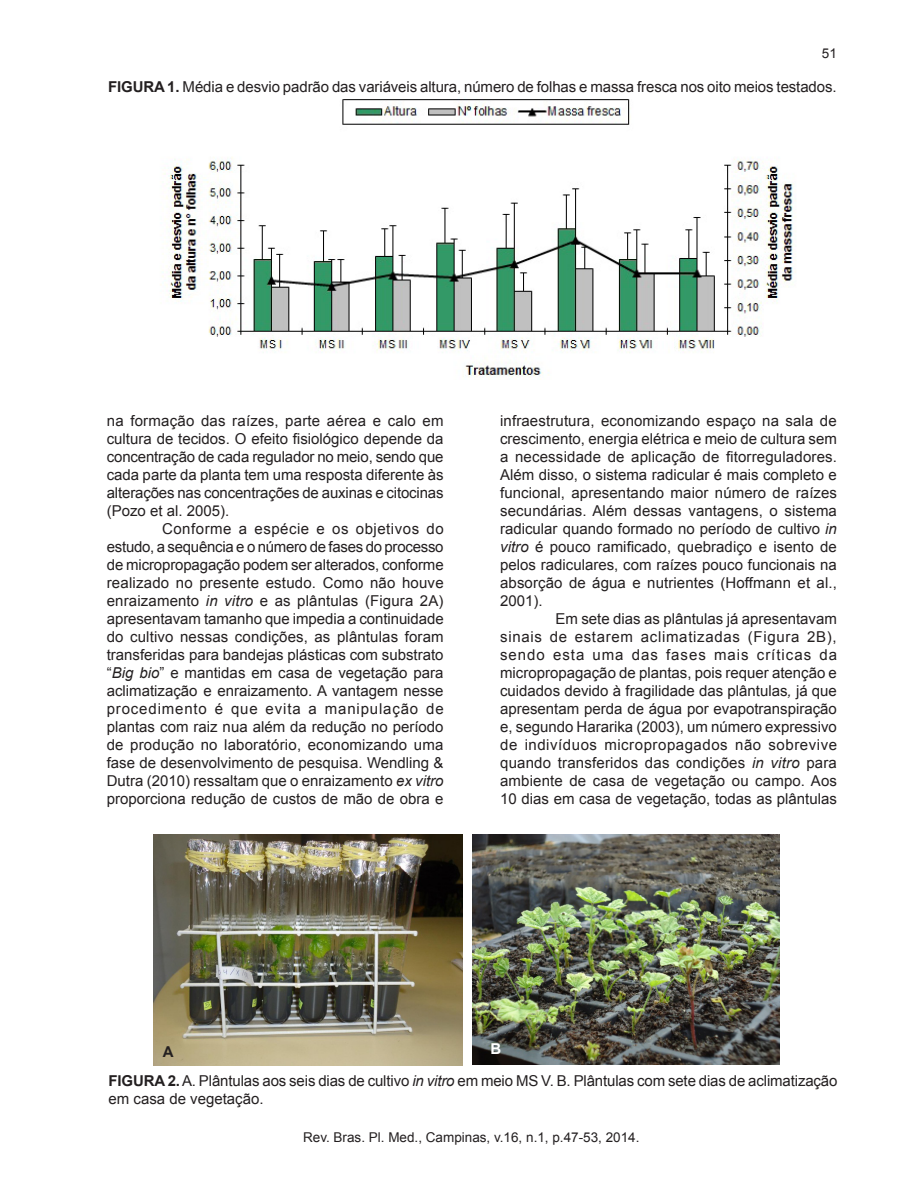
<style>
.page{position:relative;width:918px;height:1188px;background:#fff}
.page>*{position:absolute;margin:0;border:0;box-sizing:border-box;transform-origin:0 0}
.a-texto{font:15px/18px "Arial";letter-spacing:-.005em;color:#231f20;text-align:justify}
.a-texto-2{font:700 15px "Arial";color:#231f20}
.a-texto-3{font:700 15px "Arial";color:#fff}
.t1{font:13.5px "Arial";color:#231f20}
.s1{font-weight:700}
.s2{font-style:italic}
</style>
<div class="page">
<img style="left:160px;top:99px;width:636px;height:279px">
<img style="left:153px;top:834px;width:309px;height:231px">
<img style="left:472px;top:834px;width:307px;height:230px">
<p class="t1" style="left:822px;top:44px;width:17px">51</p>
<p class="a-texto" style="left:108px;top:78px;width:730px"><span class="s1">FIGURA 1.</span> Média e desvio padrão das variáveis altura, número de folhas e massa fresca nos oito meios testados.</p>
<p class="a-texto" style="left:107px;top:412px;width:338px">na formação das raízes, parte aérea e calo em cultura de tecidos. O efeito fisiológico depende da concentração de cada regulador no meio, sendo que cada parte da planta tem uma resposta diferente às alterações nas concentrações de auxinas e citocinas (Pozo et al. 2005).</p>
<p class="a-texto" style="left:107px;top:520px;width:338px;text-indent:55px">Conforme a espécie e os objetivos do estudo, a sequência e o número de fases do processo de micropropagação podem ser alterados, conforme realizado no presente estudo. Como não houve enraizamento <span class="s2">in vitro</span> e as plântulas (Figura 2A) apresentavam tamanho que impedia a continuidade do cultivo nessas condições, as plântulas foram transferidas para bandejas plásticas com substrato “<span class="s2">Big bio</span>” e mantidas em casa de vegetação para aclimatização e enraizamento. A vantagem nesse procedimento é que evita a manipulação de plantas com raiz nua além da redução no período de produção no laboratório, economizando uma fase de desenvolvimento de pesquisa. Wendling &amp; Dutra (2010) ressaltam que o enraizamento <span class="s2">ex vitro </span>proporciona redução de custos de mão de obra e</p>
<p class="a-texto" style="left:500px;top:412px;width:338px">infraestrutura, economizando espaço na sala de crescimento, energia elétrica e meio de cultura sem a necessidade de aplicação de fitorreguladores.<br>Além disso, o sistema radicular é mais completo e funcional, apresentando maior número de raízes secundárias. Além dessas vantagens, o sistema radicular quando formado no período de cultivo <span class="s2">in vitro</span> é pouco ramificado, quebradiço e isento de pelos radiculares, com raízes pouco funcionais na absorção de água e nutrientes (Hoffmann et al., 2001).</p>
<p class="a-texto" style="left:500px;top:610px;width:338px;text-indent:55px">Em sete dias as plântulas já apresentavam sinais de estarem aclimatizadas (Figura 2B), sendo esta uma das fases mais críticas da micropropagação de plantas, pois requer atenção e cuidados devido à fragilidade das plântulas<span class="s2">,</span> já que apresentam perda de água por evapotranspiração e, segundo Hararika (2003), um número expressivo de indivíduos micropropagados não sobrevive quando transferidos das condições <span class="s2">in vitro</span> para ambiente de casa de vegetação ou campo. Aos 10 dias em casa de vegetação, todas as plântulas</p>
<p class="a-texto-2" style="left:163px;top:1042px;width:12px">A</p>
<p class="a-texto-3" style="left:490px;top:1039px;width:12px">B</p>
<p class="a-texto" style="left:109px;top:1072px;width:730px"><span class="s1">FIGURA 2.</span> A. Plântulas aos seis dias de cultivo <span class="s2">in vitro</span> em meio MS V. B. Plântulas com sete dias de aclimatização em casa de vegetação.</p>
<p class="t1" style="left:303px;top:1128px;width:338px">Rev. Bras. Pl. Med., Campinas, v.16, n.1, p.47-53, 2014.</p>
</div>
